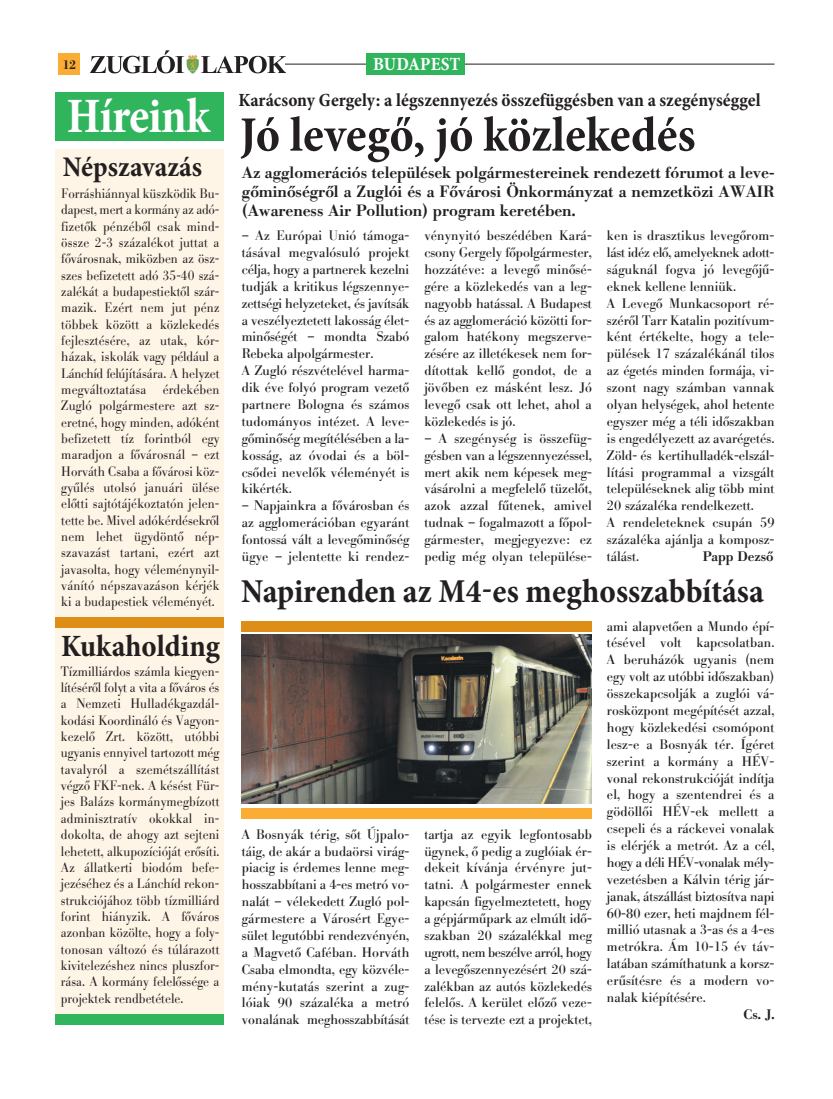
<style>
.page{position:relative;width:833px;height:1099px;background:#fff}
.page>*{position:absolute;margin:0;border:0;box-sizing:border-box;transform-origin:0 0}
.t1{font:700 condensed 50px "Minion Pro";letter-spacing:-.005em;color:#231f20}
.t2{font:700 condensed 50px "Minion Pro";color:#fff}
.t3{font:700 condensed 33.75px "Minion Pro";letter-spacing:-.005em;color:#231f20}
.t4{font:700 condensed 31.25px "Minion Pro";color:#231f20}
.t5{font:700 condensed 28.75px "Minion Pro";color:#231f20}
.t6{font:700 condensed 18.75px "Minion Pro";color:#231f20}
.t7{font:700 condensed 18.75px "Minion Pro";letter-spacing:.005em;color:#fff}
.t8{font:16.25px/18.8px "Berthold Bodoni H Medium";color:#231f20;text-align:justify}
.t9{font:13.75px/16.9px "Berthold Bodoni H Regular";color:#231f20;text-align:justify}
.t10{font:13.75px "Berthold Bodoni H Medium";color:#231f20}
.t11{font:13.62px/16.4px "Berthold Bodoni H Light";color:#231f20;text-align:justify;scale:.95 1}
.t12{font:12.62px "Berthold Bodoni H Medium";color:#231f20}
</style>
<div class="page">
<hr style="left:268px;top:64px;width:506px;height:1px;background:#231f20">
<div style="left:58px;top:53px;width:22px;height:22px;background:#fbad33"></div>
<img style="left:186px;top:55px;width:13px;height:18px">
<svg style="left:90px;top:50px;width:94px;height:23px"></svg>
<svg style="left:201px;top:56px;width:84px;height:17px"></svg>
<img style="left:241px;top:634px;width:351px;height:169px">
<div style="left:241px;top:621px;width:351px;height:10px;background:#dd8e16"></div>
<div style="left:241px;top:808px;width:351px;height:10px;background:#fbad33"></div>
<div style="left:366px;top:53px;width:99px;height:22px;background:#30b45c"></div>
<div style="left:56px;top:149px;width:168px;height:875px;background:#fef5e7"></div>
<div style="left:56px;top:617px;width:168px;height:10px;background:#dd8e16"></div>
<div style="left:56px;top:1013px;width:168px;height:11px;background:#30b45c"></div>
<div style="left:56px;top:92px;width:168px;height:48px;background:#30b45c"></div>
<p class="t12" style="left:63px;top:60px;width:15px">12</p>
<h1 class="t2" style="left:67px;top:98px;width:144px">Híreink</h1>
<h3 class="t5" style="left:63px;top:156px;width:141px">népszavazás</h3>
<p class="t11" style="left:61px;top:187px;width:168px">Forráshiánnyal küszködik Bu&shy;dapest, mert a kormány az adó&shy;fizetők pénzéből csak mind&shy;össze 2-3 százalékot juttat a fővárosnak, miközben az ösz&shy;szes befizetett adó 35-40 szá&shy;zalékát a budapestiektől szár&shy;mazik. Ezért nem jut pénz többek között a közlekedés fejlesztésére, az utak, kór&shy;házak, iskolák vagy például a Lánchíd felújítására. A helyzet megváltoztatása érdekében Zugló polgármestere azt sz&shy;eretné, hogy minden, adóként befizetett tíz forintból egy maradjon a fővárosnál – ezt Horváth Csaba a fővárosi köz&shy;gyűlés utolsó januári ülése előtti sajtótájékoztatón jelen&shy;tette be. Mivel adókérdésekről nem lehet ügydöntő nép&shy;szavazást tartani, ezért azt javasolta, hogy véleménynyil&shy;vánító népszavazáson kérjék ki a budapestiek véleményét.</p>
<h3 class="t4" style="left:61px;top:634px;width:161px">Kukaholding</h3>
<p class="t11" style="left:61px;top:664px;width:168px">Tízmilliárdos számla kiegyen&shy;lítéséről folyt a vita a főváros és a Nemzeti Hulladékgazdál&shy;kodási Koordináló és Vagyon&shy;kezelő Zrt. között, utóbbi ugyanis ennyivel tartozott még tavalyról a szemétszállítást végző FKF-nek. A késést Für&shy;jes Balázs kormánymegbízott adminisztratív okokkal in&shy;dokolta, de ahogy azt sejteni lehetett, alkupozícióját erősíti.<br>Az állatkerti biodóm befe&shy;jezéséhez és a Lánchíd rekon&shy;strukciójához több tízmilliárd forint hiányzik. A főváros azonban közölte, hogy a foly&shy;tonosan változó és túlárazott kivitelezéshez nincs pluszfor&shy;rása. A kormány felelőssége a projektek rendbetétele.</p>
<h3 class="t7" style="left:373px;top:57px;width:89px">BudApEst</h3>
<h3 class="t6" style="left:238px;top:93px;width:523px">Karácsony gergely: a légszennyezés összefüggésben van a szegénységgel</h3>
<h1 class="t1" style="left:240px;top:116px;width:457px">jó levegő, jó közlekedés</h1>
<p class="t8" style="left:242px;top:165px;width:534px">Az agglomerációs települések polgármestereinek rendezett fórumot a leve&shy;gőminőségről a Zuglói és a Fővárosi Önkormányzat a nemzetközi AWAIR (Awareness Air Pollution) program keretében.</p>
<p class="t9" style="left:242px;top:229px;width:169px;text-align:left">– Az Európai Unió támoga&shy;tásával megvalósuló projekt célja, hogy a partnerek kezelni tudják a kritikus légszennye&shy;zettségi helyzeteket, és javítsák a veszélyeztetett lakosság élet&shy;minőségét – mondta Szabó<br>Rebeka alpolgármester.<br>A Zugló részvételével harma&shy;dik éve folyó program vezető partnere Bologna és számos tudományos intézet. A leve&shy;gőminőség megítélésében a la&shy;kosság, az óvodai és a böl&shy;csődei nevelők véleményét is kikérték.</p>
<p class="t9" style="left:242px;top:499px;width:169px">– Napjainkra a fővárosban és az agglomerációban egyaránt fontossá vált a levegőminőség ügye – jelentette ki rendez-</p>
<p class="t9" style="left:424px;top:229px;width:169px">vénynyitó beszédében Kará&shy;csony Gergely főpolgármester, hozzátéve: a levegő minősé&shy;gére a közlekedés van a leg&shy;nagyobb hatással. A Budapest és az agglomeráció közötti for&shy;galom hatékony megszerve&shy;zésére az illetékesek nem for&shy;dítottak kellő gondot, de a jövőben ez másként lesz. Jó levegő csak ott lehet, ahol a közlekedés is jó.</p>
<p class="t9" style="left:424px;top:431px;width:169px">– A szegénység is összefüg&shy;gésben van a légszennyezéssel, mert akik nem képesek meg&shy;vásárolni a megfelelő tüzelőt, azok azzal fűtenek, amivel tudnak – fogalmazott a főpol&shy;gármester, megjegyezve: ez pedig még olyan települése-</p>
<p class="t9" style="left:607px;top:229px;width:169px;text-align:left">ken is drasztikus levegőrom&shy;lást idéz elő, amelyeknek adott&shy;ságuknál fogva jó levegőjű&shy;eknek kellene lenniük.<br>A Levegő Munkacsoport ré&shy;széről Tarr Katalin pozitívum&shy;ként értékelte, hogy a tele&shy;pülések 17 százalékánál tilos az égetés minden formája, vi&shy;szont nagy számban vannak olyan helységek, ahol hetente egyszer még a téli időszakban is engedélyezett az avarégetés.<br>Zöld- és kertihulladék-elszál&shy;lítási programmal a vizsgált településeknek alig több mint<br>20 százaléka rendelkezett.<br>A rendeleteknek csupán 59 százaléka ajánlja a komposz&shy;tálást.</p>
<p class="t10" style="left:702px;top:551px;width:72px">Papp Dezső</p>
<h2 class="t3" style="left:241px;top:578px;width:524px">napirenden az m4-es meghosszabbítása</h2>
<p class="t9" style="left:242px;top:827px;width:169px">A Bosnyák térig, sőt Újpalo&shy;táig, de akár a budaörsi virág&shy;piacig is érdemes lenne meg&shy;hosszabbítani a 4-es metró vo&shy;nalát – vélekedett Zugló pol&shy;gármestere a Városért Egye&shy;sület legutóbbi rendezvényén, a Magvető Caféban. Horváth Csaba elmondta, egy közvéle&shy;mény-kutatás szerint a zug&shy;lóiak 90 százaléka a metró vonalának meghosszabbítását</p>
<p class="t9" style="left:424px;top:827px;width:169px">tartja az egyik legfontosabb ügynek, ő pedig a zuglóiak ér&shy;dekeit kívánja érvényre jut&shy;tatni. A polgármester ennek kapcsán figyelmeztetett, hogy a gépjárműpark az elmúlt idő&shy;szakban 20 százalékkal meg ugrott, nem beszélve arról, hogy a levegőszennyezésért 20 szá&shy;zalékban az autós közlekedés felelős. A kerület előző veze&shy;tése is tervezte ezt a projektet,</p>
<p class="t9" style="left:607px;top:619px;width:169px">ami alapvetően a Mundo épí&shy;tésével volt kapcsolatban.<br>A beruházók ugyanis (nem egy volt az utóbbi időszakban) összekapcsolják a zuglói vá&shy;rosközpont megépítését azzal, hogy közlekedési csomópont lesz-e a Bosnyák tér. Ígéret szerint a kormány a HÉV&shy;vonal rekonstrukcióját indítja el, hogy a szentendrei és a gödöllői HÉV-ek mellett a csepeli és a ráckevei vonalak is elérjék a metrót. Az a cél, hogy a déli HÉV-vonalak mély&shy;vezetésben a Kálvin térig jár&shy;janak, átszállást biztosítva napi 60-80 ezer, heti majdnem fél&shy;millió utasnak a 3-as és a 4-es metrókra. Ám 10-15 év táv&shy;latában számíthatunk a korsz&shy;erűsítésre és a modern vo&shy;nalak kiépítésére.</p>
<p class="t10" style="left:743px;top:1009px;width:32px">Cs. J.</p>
</div>
